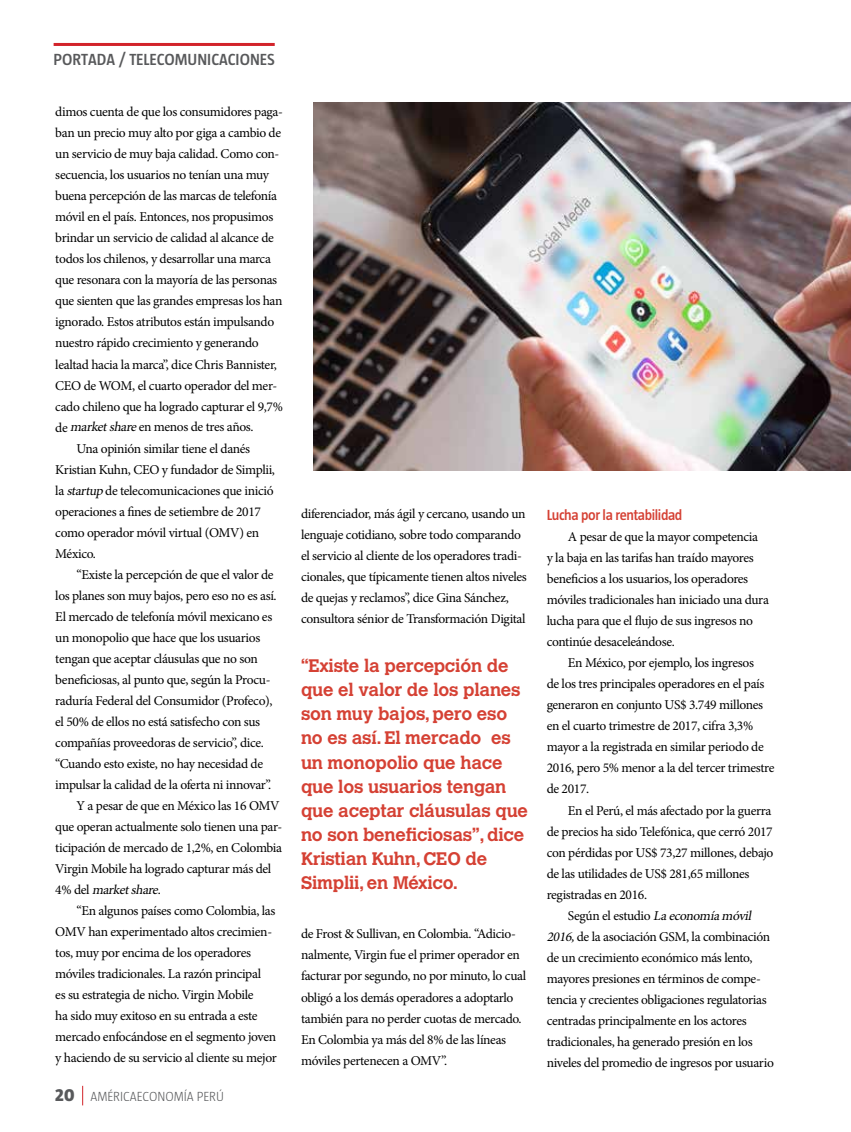
<style>
.page{position:relative;width:851px;height:1132px;background:#fff}
.page>*{position:absolute;margin:0;border:0;box-sizing:border-box;transform-origin:0 0}
.t1{font:700 18px/24px "Calvert MT Std";letter-spacing:-.01em;color:#d54134}
.t2{font:600 16.5px "Taz";color:#58595b}
.t3{font:600 15px "Taz";letter-spacing:-.025em;color:#d54134}
.t4{font:13.5px/21px "Minion Pro";letter-spacing:-.025em;color:#000}
.t5{font:300 13.5px "Taz";color:#58595b}
.t6{font:italic 13.5px "Minion Pro";color:#000}
.s1{font-style:italic}
.s2{font-style:normal}
.s3{font-weight:800;font-size:18px}
</style>
<div class="page">
<hr style="left:54px;top:43px;width:221px;height:3px;background:#d2232a">
<svg style="left:82px;top:1085px;width:1px;height:19px"></svg>
<img style="left:313px;top:103px;width:537px;height:367px">
<p class="t2" style="left:54px;top:50px;width:222px">PORTADA / TELECOMUNICACIONES</p>
<p class="t4" style="left:55px;top:101px;width:229px">dimos cuenta de que los consumidores paga-</p>
<p class="t4" style="left:55px;top:122px;width:227px">ban un precio muy alto por giga a cambio de</p>
<p class="t4" style="left:55px;top:143px;width:225px">un servicio de muy baja calidad. Como con-</p>
<p class="t4" style="left:55px;top:164px;width:215px">secuencia, los usuarios no tenían una muy</p>
<p class="t4" style="left:55px;top:185px;width:223px">buena percepción de las marcas de telefonía</p>
<p class="t4" style="left:55px;top:206px;width:219px">móvil en el país. Entonces, nos propusimos</p>
<p class="t4" style="left:55px;top:227px;width:220px">brindar un servicio de calidad al alcance de</p>
<p class="t4" style="left:55px;top:248px;width:217px">todos los chilenos, y desarrollar una marca</p>
<p class="t4" style="left:55px;top:269px;width:223px">que resonara con la mayoría de las personas</p>
<p class="t4" style="left:55px;top:290px;width:229px">que sienten que las grandes empresas los han</p>
<p class="t4" style="left:55px;top:311px;width:220px">ignorado. Estos atributos están impulsando</p>
<p class="t4" style="left:55px;top:332px;width:205px">nuestro rápido crecimiento y generando</p>
<p class="t4" style="left:55px;top:353px;width:223px">lealtad hacia la marca”, dice Chris Bannister,</p>
<p class="t4" style="left:55px;top:374px;width:223px">CEO de WOM, el cuarto operador del mer-</p>
<p class="t4" style="left:55px;top:395px;width:229px">cado chileno que ha logrado capturar el 9,7%</p>
<p class="t4" style="left:55px;top:416px;width:200px">de <span class="s1">marketshare</span>en menos de tres años.</p>
<p class="t4" style="left:77px;top:437px;width:175px">Una opinión similar tiene el danés</p>
<p class="t4" style="left:55px;top:458px;width:221px">Kristian Kuhn, CEO y fundador de Simplii,</p>
<p class="t4" style="left:55px;top:479px;width:220px">la <span class="s1">startup</span> de telecomunicaciones que inició</p>
<p class="t4" style="left:55px;top:500px;width:207px">operaciones a fines de setiembre de 2017</p>
<p class="t4" style="left:55px;top:521px;width:205px">como operador móvil virtual (OMV) en</p>
<p class="t4" style="left:55px;top:542px;width:42px">México.</p>
<p class="t4" style="left:77px;top:563px;width:198px">“Existe la percepción de que el valor de</p>
<p class="t4" style="left:55px;top:584px;width:223px">los planes son muy bajos, pero eso no es así.</p>
<p class="t4" style="left:55px;top:605px;width:218px">El mercado de telefonía móvil mexicano es</p>
<p class="t4" style="left:55px;top:626px;width:206px">un monopolio que hace que los usuarios</p>
<p class="t4" style="left:55px;top:647px;width:204px">tengan que aceptar cláusulas que no son</p>
<p class="t4" style="left:55px;top:668px;width:217px">beneficiosas, al punto que, según la Procu-</p>
<p class="t4" style="left:55px;top:689px;width:219px">raduría Federal del Consumidor (Profeco),</p>
<p class="t4" style="left:55px;top:710px;width:206px">el 50% de ellos no está satisfecho con sus</p>
<p class="t4" style="left:55px;top:731px;width:210px">compañías proveedoras de servicio”, dice.</p>
<p class="t4" style="left:55px;top:752px;width:209px">“Cuando esto existe, no hay necesidad de</p>
<p class="t4" style="left:55px;top:773px;width:217px">impulsar la calidad de la oferta ni innovar”.</p>
<p class="t4" style="left:77px;top:794px;width:205px">Y a pesar de que en México las 16 OMV</p>
<p class="t4" style="left:55px;top:815px;width:228px">que operan actualmente solo tienen una par-</p>
<p class="t4" style="left:55px;top:836px;width:228px">ticipación de mercado de 1,2%, en Colombia</p>
<p class="t4" style="left:55px;top:857px;width:217px">Virgin Mobile ha logrado capturar más del</p>
<p class="t6" style="left:55px;top:880px;width:107px"><span class="s2">4 % d e l</span> marketshare<span class="s2">.</span></p>
<p class="t4" style="left:77px;top:899px;width:200px">“En algunos países como Colombia, las</p>
<p class="t4" style="left:55px;top:920px;width:218px">OMV han experimentado altos crecimien-</p>
<p class="t4" style="left:55px;top:941px;width:197px">tos, muy por encima de los operadores</p>
<p class="t4" style="left:55px;top:962px;width:207px">móviles tradicionales. La razón principal</p>
<p class="t4" style="left:55px;top:983px;width:200px">es su estrategia de nicho. Virgin Mobile</p>
<p class="t4" style="left:55px;top:1004px;width:204px">ha sido muy exitoso en su entrada a este</p>
<p class="t4" style="left:55px;top:1025px;width:222px">mercado enfocándose en el segmento joven</p>
<p class="t4" style="left:55px;top:1046px;width:223px">y haciendo de su servicio al cliente su mejor</p>
<p class="t5" style="left:55px;top:1088px;width:170px"><span class="s3">20</span> AMÉRICAECONOMÍA PERÚ</p>
<p class="t4" style="left:301px;top:503px;width:227px">diferenciador, más ágil y cercano, usando un lenguaje cotidiano, sobre todo comparando el servicio al cliente de los operadores tradi&shy;cionales, que típicamente tienen altos niveles de quejas y reclamos”, dice Gina Sánchez, consultora sénior de Transformación Digital</p>
<h1 class="t1" style="left:301px;top:653px;width:228px">“Existe la percepción de que el valor de los planes son muy bajos, pero eso no es así. El mercado es un monopolio que hace que los usuarios tengan que aceptar cláusulas que no son beneficiosas”, dice<br>Kristian Kuhn, CEO de<br>Simplii, en México.</h1>
<p class="t4" style="left:301px;top:923px;width:227px">de Frost &amp; Sullivan, en Colombia. “Adicio&shy;nalmente, Virgin fue el primer operador en facturar por segundo, no por minuto, lo cual obligó a los demás operadores a adoptarlo también para no perder cuotas de mercado.<br>En Colombia ya más del 8% de las líneas móviles pertenecen a OMV”.</p>
<p class="t3" style="left:546px;top:506px;width:137px">Lucha por la rentabilidad</p>
<p class="t4" style="left:546px;top:526px;width:224px;text-indent:21px">A pesar de que la mayor competencia<br>y la baja en las tarifas han traído mayores beneficios a los usuarios, los operadores móviles tradicionales han iniciado una dura lucha para que el flujo de sus ingresos no continúe desaceleándose.</p>
<p class="t4" style="left:546px;top:652px;width:229px;text-indent:21px">En México, por ejemplo, los ingresos<br>de los tres principales operadores en el país generaron en conjunto US$ 3.749 millones en el cuarto trimestre de 2017, cifra 3,3% mayor a la registrada en similar periodo de 2016, pero 5% menor a la del tercer trimestre de 2017.</p>
<p class="t4" style="left:546px;top:799px;width:228px;text-indent:21px">En el Perú, el más afectado por la guerra de precios ha sido Telefónica, que cerró 2017 con pérdidas por US$ 73,27 millones, debajo de las utilidades de US$ 281,65 millones registradas en 2016.</p>
<p class="t4" style="left:546px;top:904px;width:229px;text-indent:21px">S e g ú n e l e s t u d i o <span class="s1">Laeconomíamóvil 2016,</span>de la asociación GSM, la combinación de un crecimiento económico más lento, mayores presiones en términos de compe&shy;tencia y crecientes obligaciones regulatorias centradas principalmente en los actores tradicionales, ha generado presión en los niveles del promedio de ingresos por usuario</p>
</div>
